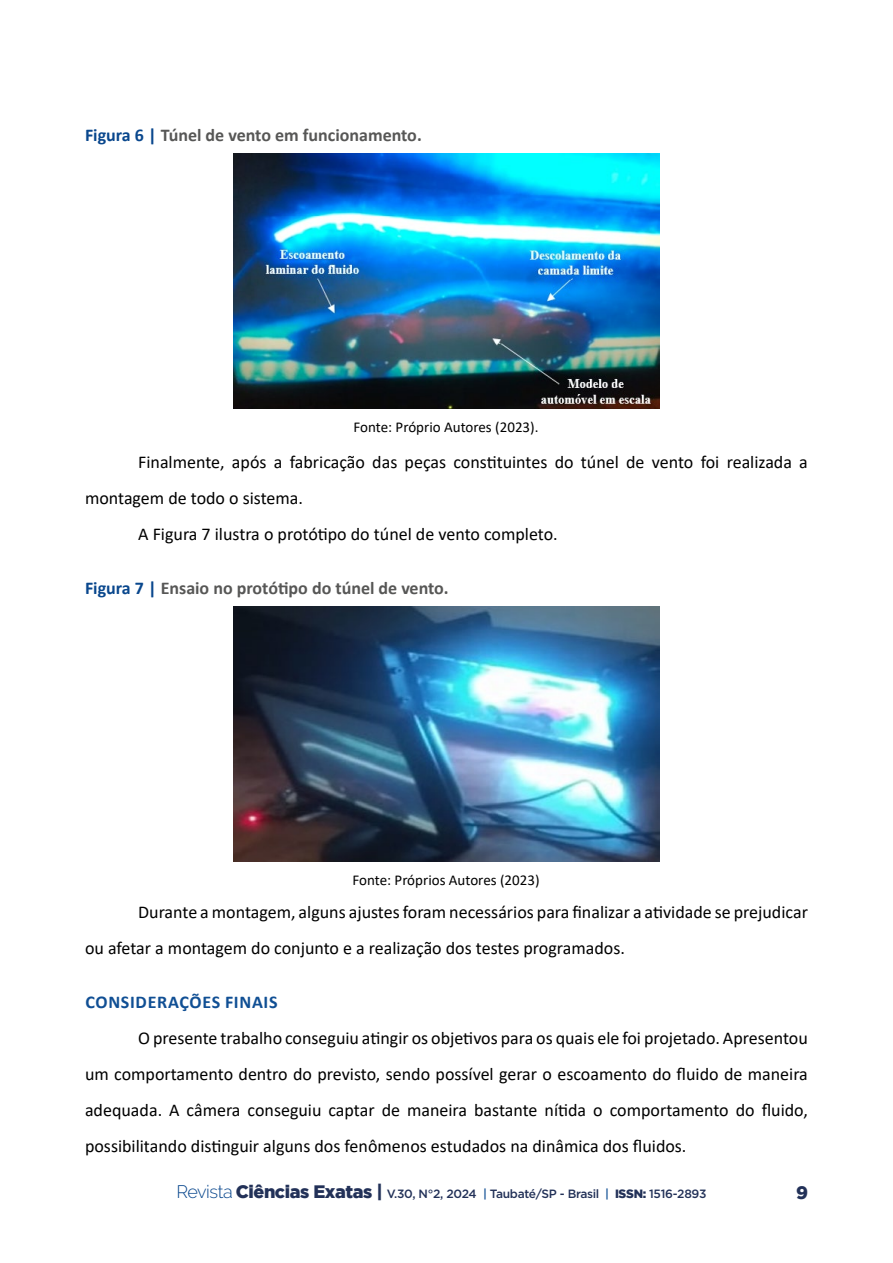
<style>
.page{position:relative;width:893px;height:1263px;background:#fff}
.page>*{position:absolute;margin:0;border:0;box-sizing:border-box;transform-origin:0 0}
.t1{font:18px/36px "Calibri";color:#000}
.t2{font:700 18px "Calibri";color:#575756}
.t3{font:700 18px "Calibri";letter-spacing:.04em;color:#104f94}
.t4{font:900 18px "Gotham";color:#223158}
.t5{font:15px "Calibri";color:#000}
.t6{font:500 12px "Gotham";letter-spacing:-.025em;color:#223158}
.s1{color:#09478d}
.s2{font-family:"Raleway";font-weight:300;font-size:18px;color:#09478d}
.s3{font-weight:900;font-size:18px}
.s4{color:#104f94}
.s5{font-weight:900}
</style>
<div class="page">
<img style="left:234px;top:153px;width:425px;height:255px">
<img style="left:234px;top:606px;width:425px;height:255px">
<p class="t2" style="left:85px;top:122px;width:338px"><span class="s1">Figura 6 |</span> Túnel de vento em funcionamento.</p>
<p class="t5" style="left:354px;top:417px;width:186px">Fonte: Próprio Autores (2023).</p>
<p class="t1" style="left:138px;top:444px;width:671px">Finalmente, após a fabricação das peças constituintes do túnel de vento foi realizada a</p>
<p class="t1" style="left:85px;top:480px;width:220px">montagem de todo o sistema.</p>
<p class="t1" style="left:138px;top:516px;width:421px">A Figura 7 ilustra o protótipo do túnel de vento completo.</p>
<p class="t2" style="left:85px;top:575px;width:365px"><span class="s1">Figura 7 |</span> Ensaio no protótipo do túnel de vento.</p>
<p class="t5" style="left:352px;top:870px;width:189px">Fonte: Próprios Autores (2023)</p>
<p class="t1" style="left:85px;top:894px;width:724px;text-indent:53px">Durante a montagem, alguns ajustes foram necessários para finalizar a atividade se prejudicar ou afetar a montagem do conjunto e a realização dos testes programados.</p>
<p class="t3" style="left:85px;top:989px;width:194px">CONSIDERAÇÕES FINAIS</p>
<p class="t1" style="left:85px;top:1020px;width:724px;text-align:justify;text-indent:53px">O presente trabalho conseguiu atingir os objetivos para os quais ele foi projetado. Apresentou um comportamento dentro do previsto, sendo possível gerar o escoamento do fluido de maneira adequada. A câmera conseguiu captar de maneira bastante nítida o comportamento do fluido, possibilitando distinguir alguns dos fenômenos estudados na dinâmica dos fluidos.</p>
<p class="t6" style="left:176px;top:1186px;width:531px"><span class="s2">Revista</span> <span class="s3">Ciências Exatas |</span> V.30, N°2, 2024 <span class="s4">|</span> Taubaté/SP - Brasil <span class="s4">|</span> <span class="s5">ISSN:</span> 1516-2893</p>
<p class="t4" style="left:796px;top:1182px;width:13px">9</p>
</div>
